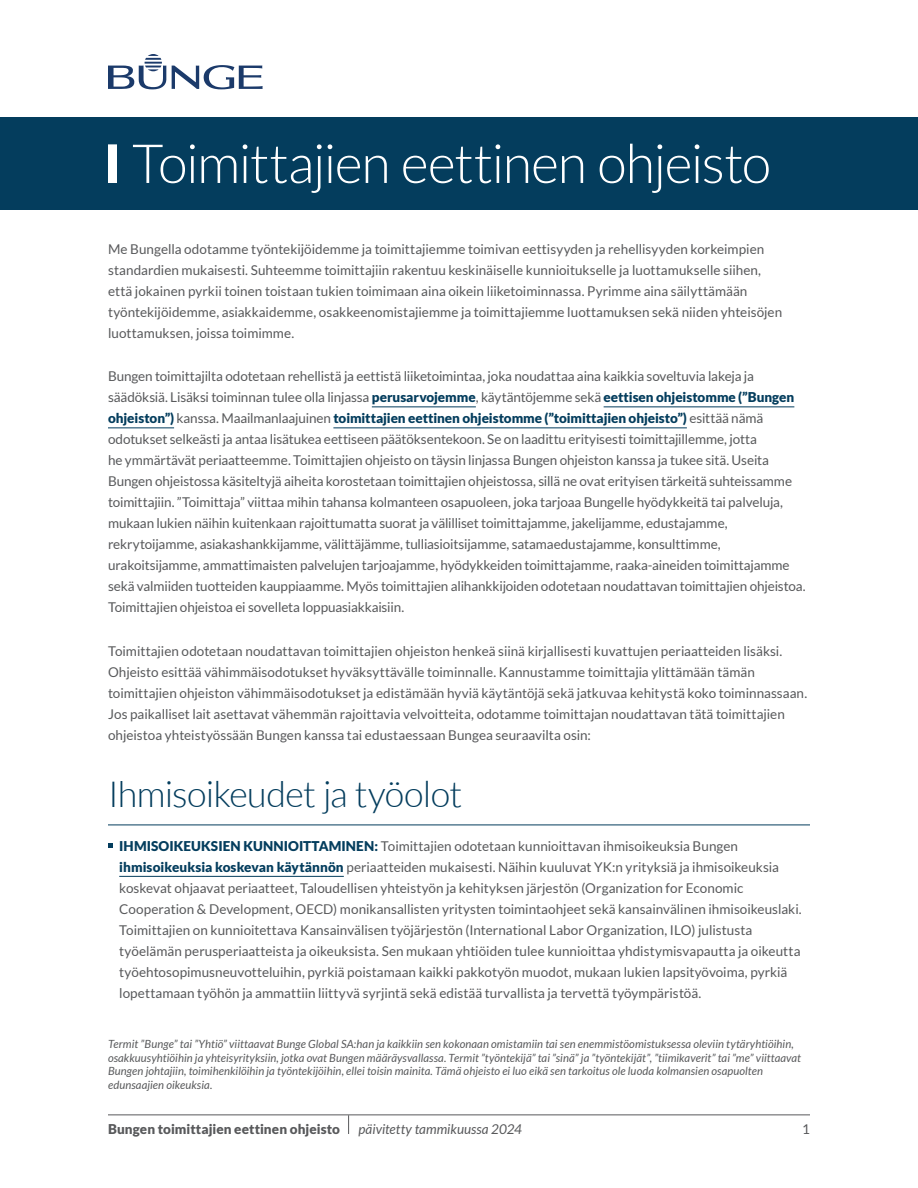
<style>
.page{position:relative;width:918px;height:1188px;background:#fff}
.page>*{position:absolute;margin:0;border:0;box-sizing:border-box;transform-origin:0 0}
.t1{font:300 54px "Lato";letter-spacing:-.025em;color:#fff}
.t2{font:300 36px "Lato";letter-spacing:-.02em;color:#043d5d}
.t3{font:13.5px/21px "Lato";letter-spacing:-.005em;color:#58595b}
.t4{font:900 13.5px "Lato";letter-spacing:.005em;color:#58595b}
.t5{font:italic 13.5px "Lato";color:#58595b}
.t6{font:italic 11.25px/13.5px "Lato";letter-spacing:.005em;color:#58595b}
.s1{font-weight:900;color:#043d5d}
</style>
<div class="page">
<hr style="left:108px;top:1115px;width:702px;height:1px;background:#58595b">
<svg style="left:348px;top:1115px;width:1px;height:19px"></svg>
<hr style="left:372px;top:407px;width:104px;height:1px;background:#043d5d">
<hr style="left:604px;top:407px;width:190px;height:1px;background:#043d5d">
<hr style="left:108px;top:428px;width:66px;height:1px;background:#043d5d">
<hr style="left:333px;top:428px;width:354px;height:1px;background:#043d5d">
<hr style="left:108px;top:825px;width:702px;height:1px;background:#043d5d">
<hr style="left:119px;top:876px;width:225px;height:1px;background:#043d5d">
<svg style="left:108px;top:844px;width:4px;height:4px"></svg>
<svg style="left:172px;top:65px;width:91px;height:24px"></svg>
<svg style="left:108px;top:54px;width:58px;height:35px"></svg>
<div style="left:0;top:117px;width:918px;height:93px;background:#043d5d"></div>
<div style="left:108px;top:144px;width:9px;height:39px;background:#fff"></div>
<h1 class="t1" style="left:132px;top:135px;width:641px">Toimittajien eettinen ohjeisto</h1>
<p class="t3" style="left:108px;top:238px;width:676px">Me Bungella odotamme työntekijöidemme ja toimittajiemme toimivan eettisyyden ja rehellisyyden korkeimpien standardien mukaisesti. Suhteemme toimittajiin rakentuu keskinäiselle kunnioitukselle ja luottamukselle siihen, että jokainen pyrkii toinen toistaan tukien toimimaan aina oikein liiketoiminnassa. Pyrimme aina säilyttämään työntekijöidemme, asiakkaidemme, osakkeenomistajiemme ja toimittajiemme luottamuksen sekä niiden yhteisöjen luottamuksen, joissa toimimme.</p>
<p class="t3" style="left:108px;top:366px;width:699px">Bungen toimittajilta odotetaan rehellistä ja eettistä liiketoimintaa, joka noudattaa aina kaikkia soveltuvia lakeja ja säädöksiä. Lisäksi toiminnan tulee olla linjassa <span class="s1">perusarvojemme</span>, käytäntöjemme sekä <span class="s1">eettisen ohjeistomme (”Bungen ohjeiston”)</span> kanssa. Maailmanlaajuinen <span class="s1">toimittajien eettinen ohjeistomme (”toimittajien ohjeisto”)</span> esittää nämä odotukset selkeästi ja antaa lisätukea eettiseen päätöksentekoon. Se on laadittu erityisesti toimittajillemme, jotta<br>he ymmärtävät periaatteemme. Toimittajien ohjeisto on täysin linjassa Bungen ohjeiston kanssa ja tukee sitä. Useita Bungen ohjeistossa käsiteltyjä aiheita korostetaan toimittajien ohjeistossa, sillä ne ovat erityisen tärkeitä suhteissamme toimittajiin. ”Toimittaja” viittaa mihin tahansa kolmanteen osapuoleen, joka tarjoaa Bungelle hyödykkeitä tai palveluja, mukaan lukien näihin kuitenkaan rajoittumatta suorat ja välilliset toimittajamme, jakelijamme, edustajamme, rekrytoijamme, asiakashankkijamme, välittäjämme, tulliasioitsijamme, satamaedustajamme, konsulttimme, urakoitsijamme, ammattimaisten palvelujen tarjoajamme, hyödykkeiden toimittajamme, raaka-aineiden toimittajamme sekä valmiiden tuotteiden kauppiaamme. Myös toimittajien alihankkijoiden odotetaan noudattavan toimittajien ohjeistoa.<br>Toimittajien ohjeistoa ei sovelleta loppuasiakkaisiin.</p>
<p class="t3" style="left:108px;top:640px;width:701px">Toimittajien odotetaan noudattavan toimittajien ohjeiston henkeä siinä kirjallisesti kuvattujen periaatteiden lisäksi.<br>Ohjeisto esittää vähimmäisodotukset hyväksyttävälle toiminnalle. Kannustamme toimittajia ylittämään tämän toimittajien ohjeiston vähimmäisodotukset ja edistämään hyviä käytäntöjä sekä jatkuvaa kehitystä koko toiminnassaan.<br>Jos paikalliset lait asettavat vähemmän rajoittavia velvoitteita, odotamme toimittajan noudattavan tätä toimittajien ohjeistoa yhteistyössään Bungen kanssa tai edustaessaan Bungea seuraavilta osin:</p>
<h2 class="t2" style="left:108px;top:775px;width:356px">Ihmisoikeudet ja työolot</h2>
<p class="t3" style="left:119px;top:835px;width:684px"><span class="s1">IHMISOIKEUKSIEN KUNNIOITTAMINEN:</span> Toimittajien odotetaan kunnioittavan ihmisoikeuksia Bungen <span class="s1">ihmisoikeuksia koskevan käytännön</span> periaatteiden mukaisesti. Näihin kuuluvat YK:n yrityksiä ja ihmisoikeuksia koskevat ohjaavat periaatteet, Taloudellisen yhteistyön ja kehityksen järjestön (Organization for Economic Cooperation &amp; Development, OECD) monikansallisten yritysten toimintaohjeet sekä kansainvälinen ihmisoikeuslaki.<br>Toimittajien on kunnioitettava Kansainvälisen työjärjestön (International Labor Organization, ILO) julistusta työelämän perusperiaatteista ja oikeuksista. Sen mukaan yhtiöiden tulee kunnioittaa yhdistymisvapautta ja oikeutta työehtosopimusneuvotteluihin, pyrkiä poistamaan kaikki pakkotyön muodot, mukaan lukien lapsityövoima, pyrkiä lopettamaan työhön ja ammattiin liittyvä syrjintä sekä edistää turvallista ja tervettä työympäristöä.</p>
<p class="t6" style="left:108px;top:1038px;width:695px">Termit ”Bunge” tai ”Yhtiö” viittaavat Bunge Global SA:han ja kaikkiin sen kokonaan omistamiin tai sen enemmistöomistuksessa oleviin tytäryhtiöihin, osakkuusyhtiöihin ja yhteisyrityksiin, jotka ovat Bungen määräysvallassa. Termit ”työntekijä” tai ”sinä” ja ”työntekijät”, ”tiimikaverit” tai ”me” viittaavat Bungen johtajiin, toimihenkilöihin ja työntekijöihin, ellei toisin mainita. Tämä ohjeisto ei luo eikä sen tarkoitus ole luoda kolmansien osapuolten edunsaajien oikeuksia.</p>
<p class="t4" style="left:108px;top:1121px;width:234px">Bungen toimittajien eettinen ohjeisto</p>
<p class="t5" style="left:359px;top:1122px;width:165px">päivitetty tammikuussa 2024</p>
<p class="t3" style="left:802px;top:1119px;width:9px">1</p>
</div>
